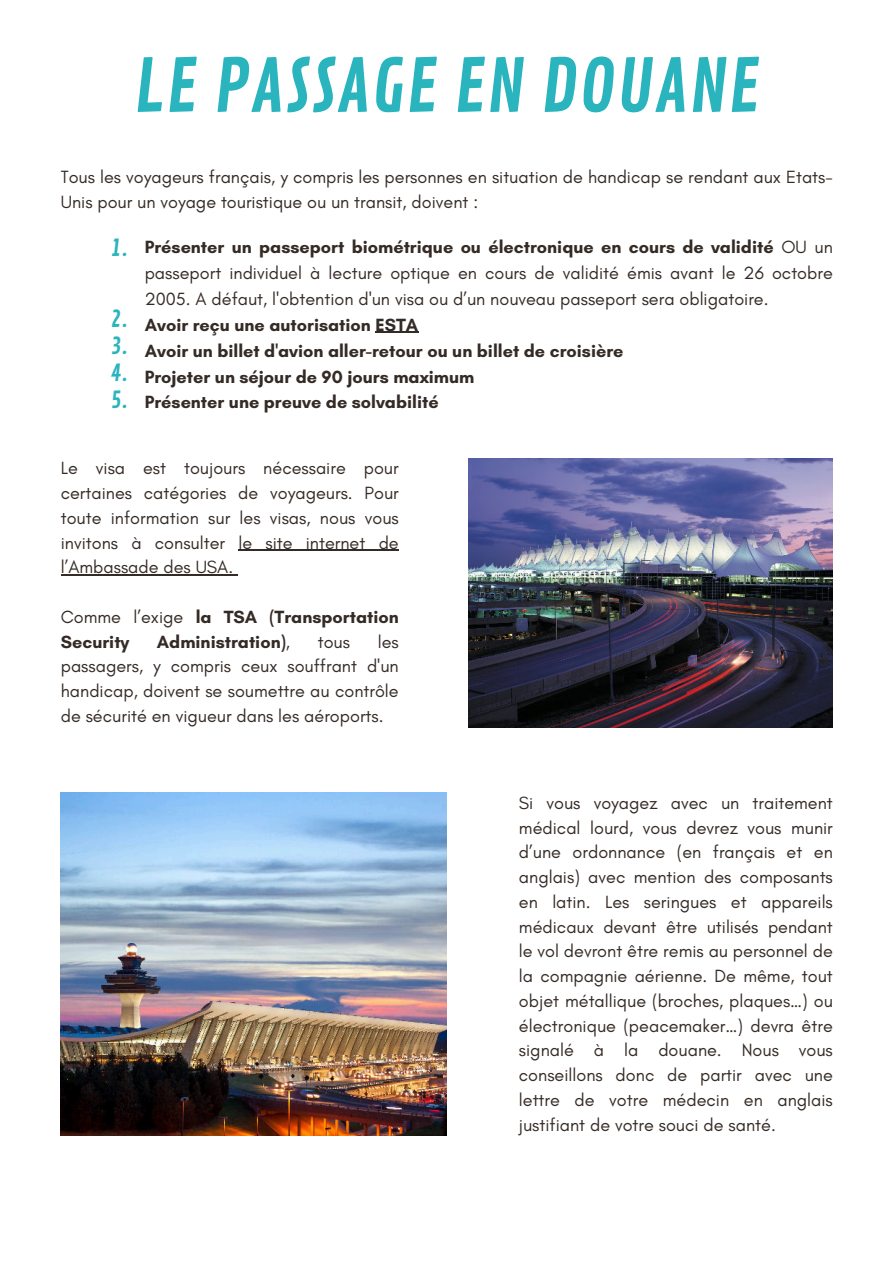
<style>
.page{position:relative;width:894px;height:1264px;background:#fff}
.page>*{position:absolute;margin:0;border:0;box-sizing:border-box;transform-origin:0 0}
.t1{font:72px "Contrail One";letter-spacing:.01em;color:#2ab4bd}
.t2{font:22.5px/27px "Contrail One";color:#2ab4bd;text-align:justify}
.t3{font:18px/24.8px "Glacial Indifference";color:#352b26;text-align:justify}
.t4{font:700 18px/25.8px "Glacial Indifference";color:#352b26}
.s1{font-family:"Contrail One";font-size:22.5px;color:#2ab4bd}
.s2{font-weight:700}
.s3{font-weight:400}
</style>
<div class="page">
<hr style="left:375px;top:332px;width:31px;height:1px;background:#352b26">
<svg style="left:406px;top:332px;width:12px;height:1px"></svg>
<hr style="left:238px;top:549px;width:160px;height:2px;background:#352b26">
<hr style="left:61px;top:574px;width:172px;height:1px;background:#352b26">
<img style="left:469px;top:458px;width:363px;height:269px">
<img style="left:61px;top:792px;width:386px;height:343px">
<h1 class="t1" style="left:134px;top:44px;width:627px">LE PASSAGE EN DOUANE</h1>
<p class="t3" style="left:61px;top:165px;width:773px">Tous les voyageurs français, y compris les personnes en situation de handicap se rendant aux Etats-<br>Unis pour un voyage touristique ou un transit, doivent :</p>
<p class="t3" style="left:145px;top:234px;width:689px;line-height:25.8px;text-indent:-34px"><span class="s1">1.</span> <span class="s2">Présenter un passeport biométrique ou électronique en cours de validité</span> OU un passeport individuel à lecture optique en cours de validité émis avant le 26 octobre 2005. A défaut, l'obtention d'un visa ou d’un nouveau passeport sera obligatoire.</p>
<p class="t4" style="left:145px;top:311px;width:480px">Avoir reçu une autorisation ESTA<br>Avoir un billet d'avion aller-retour ou un billet de croisière Projeter un séjour de 90 jours maximum<br>Présenter une preuve de solvabilité</p>
<p class="t2" style="left:111px;top:306px;width:19px">2.<br>3.<br>4.<br>5.</p>
<p class="t3" style="left:61px;top:456px;width:339px">Le visa est toujours nécessaire pour certaines catégories de voyageurs. Pour toute information sur les visas, nous vous invitons à consulter le site internet de l’Ambassade des USA.</p>
<p class="t4" style="left:61px;top:604px;width:339px;line-height:24.8px"><span class="s3">Comme l’exige</span> la TSA (Transportation<br>Security</p>
<p class="t3" style="left:61px;top:629px;width:339px;text-indent:317px">les passagers, y compris ceux souffrant d'un handicap, doivent se soumettre au contrôle de sécurité en vigueur dans les aéroports.</p>
<p class="t4" style="left:157px;top:628px;width:135px">Administration)<span class="s3">,</span></p>
<p class="t3" style="left:318px;top:629px;width:34px">tous</p>
<p class="t3" style="left:518px;top:790px;width:315px">Si vous voyagez avec un traitement médical lourd, vous devrez vous munir d’une ordonnance (en français et en anglais) avec mention des composants en latin. Les seringues et appareils médicaux devant être utilisés pendant le vol devront être remis au personnel de la compagnie aérienne. De même, tout objet métallique (broches, plaques…) ou électronique (peacemaker…) devra être signalé à la douane. Nous vous conseillons donc de partir avec une lettre de votre médecin en anglais justifiant de votre souci de santé.</p>
</div>
